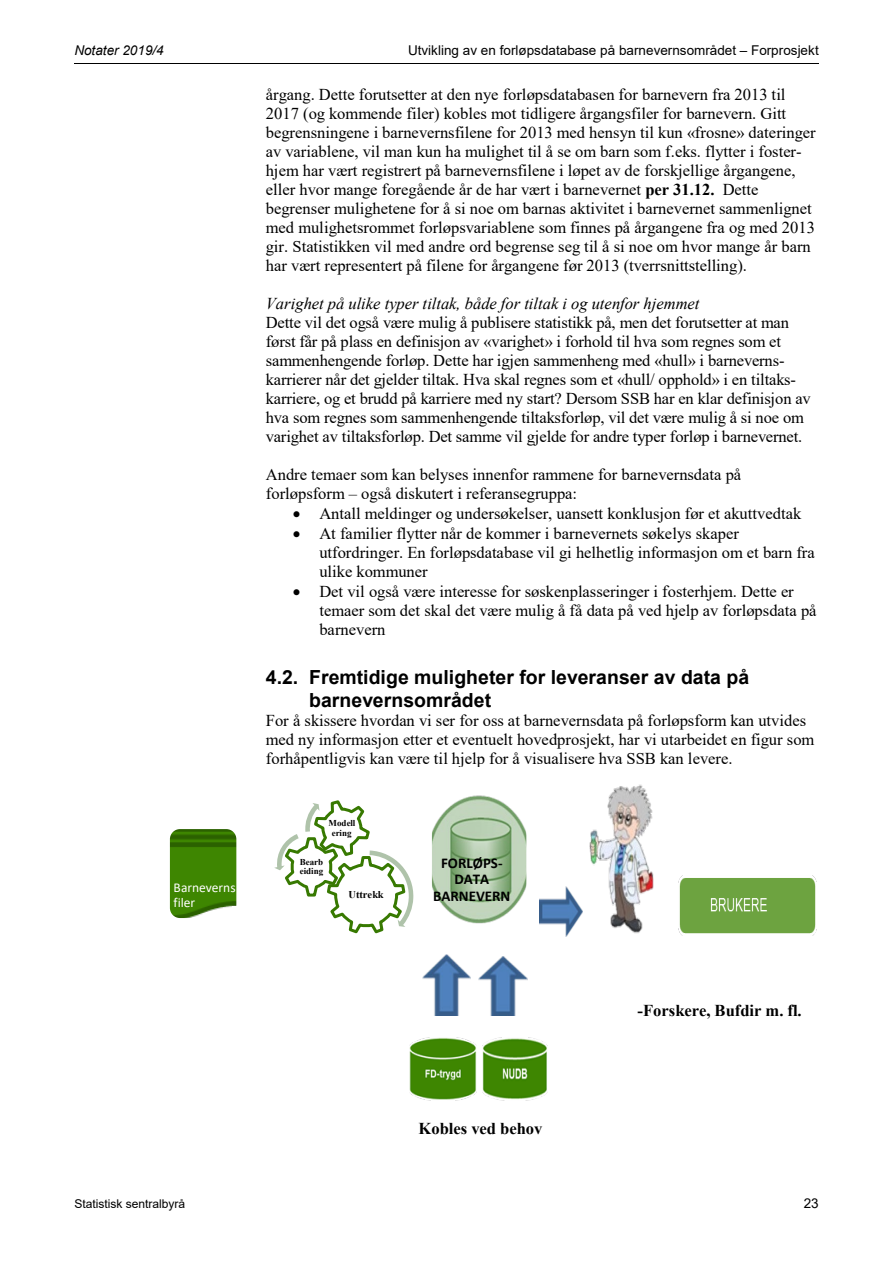
<style>
.page{position:relative;width:893px;height:1263px;background:#fff}
.page>*{position:absolute;margin:0;border:0;box-sizing:border-box;transform-origin:0 0}
.t1{font:700 19.5px/22.4px "Arial";color:#000}
.t2{font:16.5px/19px "Times New Roman";color:#000}
.t3{font:italic 16.5px "Times New Roman";color:#000}
.t4{font:700 16.5px "Times New Roman";color:#000}
.t5{font:700 15px/16.5px "Calibri";color:#000;text-align:center}
.t6{font:13.5px "Arial";letter-spacing:.005em;color:#000}
.t7{font:13.5px/15px "Calibri";color:#fff}
.t8{font:italic 13.5px "Arial";letter-spacing:.005em;color:#000}
.t9{font:12px "Arial";letter-spacing:-.005em;color:#000}
.t10{font:700 10.5px "Times New Roman";color:#000}
.t11{font:700 9px/9.3px "Times New Roman";color:#000}
.s1{font-weight:700}
</style>
<div class="page">
<hr style="left:74px;top:63px;width:745px;height:1px;background:#000">
<svg style="left:274px;top:800px;width:140px;height:134px"></svg>
<svg style="left:431px;top:795px;width:96px;height:129px"></svg>
<img style="left:539px;top:887px;width:44px;height:49px">
<img style="left:589px;top:784px;width:90px;height:150px">
<img style="left:679px;top:876px;width:138px;height:60px">
<img style="left:423px;top:954px;width:47px;height:62px">
<img style="left:479px;top:957px;width:48px;height:58px">
<img style="left:409px;top:1037px;width:67px;height:63px">
<img style="left:483px;top:1038px;width:64px;height:62px">
<img style="left:171px;top:830px;width:64px;height:87px">
<div style="left:167px;top:826px;width:72px;height:95px;border:3px solid #fff;border-radius:12px"></div>
<p class="t8" style="left:74px;top:42px;width:91px">Notater 2019/4</p>
<p class="t6" style="left:408px;top:41px;width:412px">Utvikling av en forløpsdatabase på barnevernsområdet – Forprosjekt</p>
<p class="t2" style="left:266px;top:85px;width:551px">årgang. Dette forutsetter at den nye forløpsdatabasen for barnevern fra 2013 til 2017 (og kommende filer) kobles mot tidligere årgangsfiler for barnevern. Gitt begrensningene i barnevernsfilene for 2013 med hensyn til kun «frosne» dateringer av variablene, vil man kun ha mulighet til å se om barn som f.eks. flytter i foster&shy;hjem har vært registrert på barnevernsfilene i løpet av de forskjellige årgangene, eller hvor mange foregående år de har vært i barnevernet <span class="s1">per 31.12.</span> Dette begrenser mulighetene for å si noe om barnas aktivitet i barnevernet sammenlignet med mulighetsrommet forløpsvariablene som finnes på årgangene fra og med 2013 gir. Statistikken vil med andre ord begrense seg til å si noe om hvor mange år barn har vært representert på filene for årgangene før 2013 (tverrsnittstelling).</p>
<p class="t3" style="left:266px;top:292px;width:435px">Varighet på ulike typer tiltak, både for tiltak i og utenfor hjemmet</p>
<p class="t2" style="left:266px;top:312px;width:547px">Dette vil det også være mulig å publisere statistikk på, men det forutsetter at man først får på plass en definisjon av «varighet» i forhold til hva som regnes som et sammenhengende forløp. Dette har igjen sammenheng med «hull» i barneverns&shy;karrierer når det gjelder tiltak. Hva skal regnes som et «hull/ opphold» i en tiltaks&shy;karriere, og et brudd på karriere med ny start? Dersom SSB har en klar definisjon av hva som regnes som sammenhengende tiltaksforløp, vil det være mulig å si noe om varighet av tiltaksforløp. Det samme vil gjelde for andre typer forløp i barnevernet.</p>
<p class="t2" style="left:266px;top:464px;width:477px">Andre temaer som kan belyses innenfor rammene for barnevernsdata på forløpsform – også diskutert i referansegruppa:</p>
<p class="t2" style="left:293px;top:503px;width:510px">• Antall meldinger og undersøkelser, uansett konklusjon før et akuttvedtak</p>
<p class="t2" style="left:319px;top:523px;width:497px;text-indent:-27px">• At familier flytter når de kommer i barnevernets søkelys skaper utfordringer. En forløpsdatabase vil gi helhetlig informasjon om et barn fra ulike kommuner</p>
<p class="t2" style="left:319px;top:582px;width:499px;text-indent:-27px">• Det vil også være interesse for søskenplasseringer i fosterhjem. Dette er temaer som det skal det være mulig å få data på ved hjelp av forløpsdata på barnevern</p>
<h2 class="t1" style="left:309px;top:666px;width:441px;text-indent:-43px">4.2. Fremtidige muligheter for leveranser av data på barnevernsområdet</h2>
<p class="t2" style="left:266px;top:710px;width:550px">For å skissere hvordan vi ser for oss at barnevernsdata på forløpsform kan utvides med ny informasjon etter et eventuelt hovedprosjekt, har vi utarbeidet en figur som forhåpentligvis kan være til hjelp for å visualisere hva SSB kan levere.</p>
<p class="t7" style="left:174px;top:880px;width:63px">Barneverns filer</p>
<p class="t11" style="left:328px;top:818px;width:28px;text-align:center">Modell ering</p>
<p class="t11" style="left:300px;top:857px;width:25px">Bearb eiding</p>
<p class="t10" style="left:349px;top:887px;width:37px">Uttrekk</p>
<p class="t5" style="left:433px;top:854px;width:79px">FORLØPS-<br>DATA<br>BARNEVERN</p>
<p class="t4" style="left:419px;top:1116px;width:126px">Kobles ved behov</p>
<p class="t4" style="left:638px;top:998px;width:166px">-Forskere, Bufdir m. fl.</p>
<p class="t9" style="left:74px;top:1195px;width:112px">Statistisk sentralbyrå</p>
<p class="t6" style="left:804px;top:1194px;width:17px">23</p>
</div>
